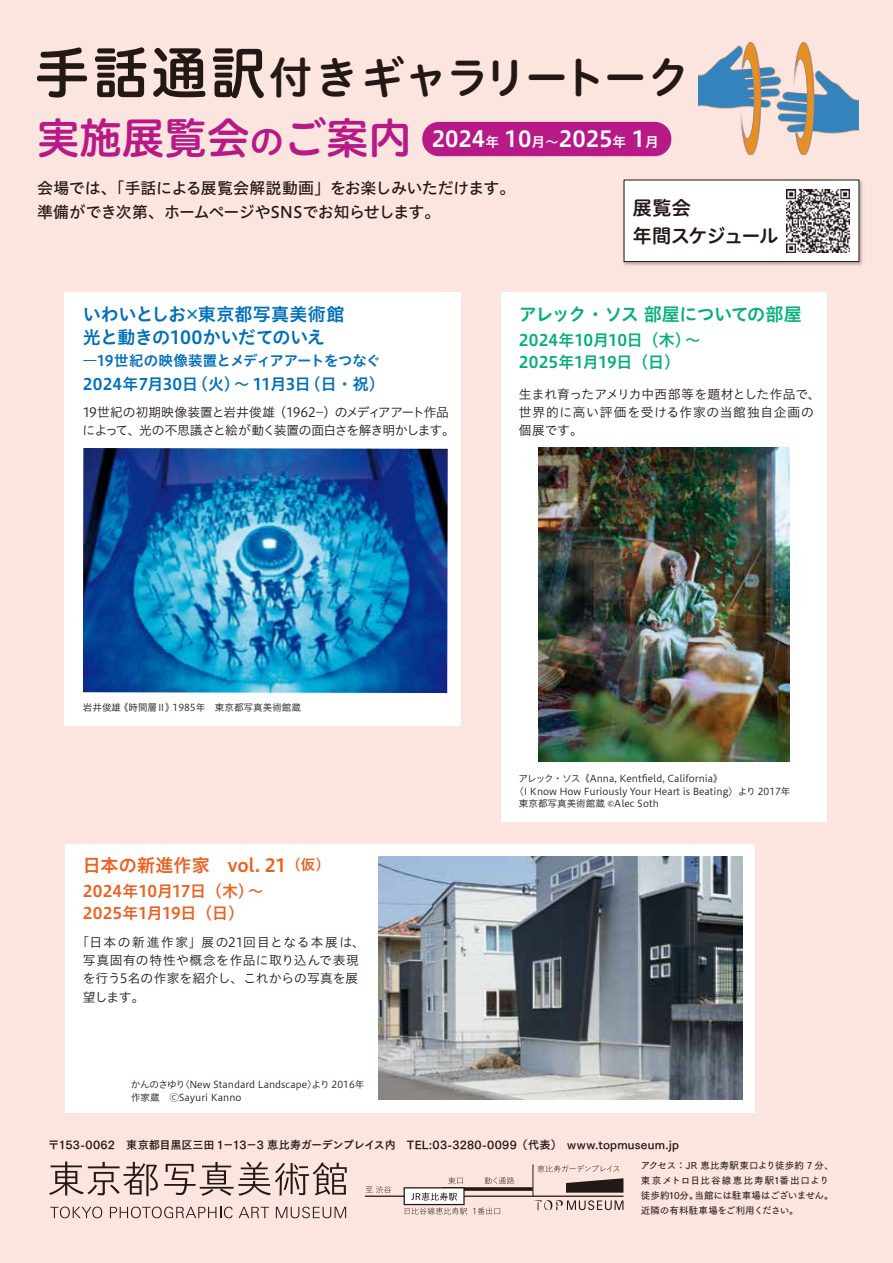
<style>
.page{position:relative;width:893px;height:1263px;background:#fce4df}
.page>*{position:absolute;margin:0;border:0;box-sizing:border-box;transform-origin:0 0}
.t1{font:43.8px "Hiragino UD Sans R Std W6";letter-spacing:-.05em;color:#221815}
.t2{font:42.45px "Hiragino UD Sans R Std W6";color:#b71a86}
.t3{font:22.05px "Hiragino UD Sans Std W6";color:#fff}
.t4{font:19.2px/27.6px "Hiragino UD Sans R Std W6";letter-spacing:-.04em;color:#221815}
.t5{font:18px/23.4px "Hiragino UD Sans Std W6";letter-spacing:-.03em;color:#006fbc}
.t6{font:18px "Hiragino UD Sans Std W6";letter-spacing:.005em;color:#eb6120}
.t7{font:18px "Hiragino UD Sans Std W6";letter-spacing:-.06em;color:#04af7a}
.t8{font:15.9px/24.5px "Hiragino UD Sans Std W5";letter-spacing:-.025em;color:#221815}
.t9{font:15.9px/22.4px "Hiragino UD Sans Std W6";letter-spacing:-.015em;color:#04af7a}
.t10{font:15.9px/22.4px "Hiragino UD Sans Std W6";letter-spacing:-.015em;color:#eb6120}
.t11{font:15.9px "Hiragino UD Sans Std W6";letter-spacing:-.01em;color:#006fbc}
.t12{font:14.4px "Hiragino UD Sans Std W6";letter-spacing:-.035em;color:#006fbc}
.t13{font:12.75px/18.1px "Hiragino UD Sans Std W3";letter-spacing:.025em;color:#221815}
.t14{font:12.75px/18px "Hiragino UD Sans Std W3";letter-spacing:-.045em;color:#221815}
.t15{font:12.75px/18.1px "Hiragino UD Sans Std W3";letter-spacing:.035em;color:#221815}
.t16{font:11.1px "Tsuku Go Pro B";letter-spacing:.02em;color:#221815}
.t17{font:9.6px/12.8px "Hiragino UD Sans Std W3";color:#221815}
.t18{font:9.6px/14.9px "Tsuku Go Pro D";letter-spacing:-.005em;color:#221815}
.s1{font-size:55.95px}
.s2{font-size:34.05px}
.s3{font-size:13.8px}
.s4{font-size:14.4px}
.s5{font-family:"Koz Go Pr 6 N"}
</style>
<div class="page">
<div style="left:65px;top:292px;width:396px;height:433px;background:#fff"></div>
<div style="left:65px;top:844px;width:689px;height:268px;background:#fff"></div>
<div style="left:501px;top:292px;width:326px;height:530px;background:#fff"></div>
<img style="left:83px;top:448px;width:365px;height:245px">
<svg style="left:473px;top:1207px;width:27px;height:8px"></svg>
<hr style="left:365px;top:1195px;width:258px;height:2px;background:#221815">
<svg style="left:366px;top:1186px;width:25px;height:7px"></svg>
<svg style="left:537px;top:1165px;width:82px;height:7px"></svg>
<svg style="left:534px;top:1200px;width:89px;height:10px"></svg>
<hr style="left:532px;top:1164px;width:1px;height:32px;background:#221815">
<svg style="left:566px;top:1178px;width:57px;height:14px"></svg>
<svg style="left:467px;top:1187px;width:66px;height:4px"></svg>
<svg style="left:485px;top:1177px;width:29px;height:7px"></svg>
<svg style="left:404px;top:1177px;width:63px;height:38px"></svg>
<svg style="left:50px;top:1206px;width:52px;height:12px"></svg>
<svg style="left:110px;top:1206px;width:123px;height:12px"></svg>
<svg style="left:239px;top:1207px;width:30px;height:11px"></svg>
<svg style="left:276px;top:1207px;width:70px;height:11px"></svg>
<svg style="left:49px;top:1161px;width:109px;height:35px"></svg>
<svg style="left:164px;top:1161px;width:183px;height:35px"></svg>
<img style="left:539px;top:448px;width:251px;height:313px">
<img style="left:698px;top:42px;width:161px;height:112px">
<img style="left:623px;top:179px;width:240px;height:87px">
<div style="left:624px;top:180px;width:235px;height:82px;background:#fff"></div>
<div style="left:624px;top:180px;width:235px;height:82px;border:1px solid #221815"></div>
<img style="left:786px;top:189px;width:64px;height:64px">
<img style="left:379px;top:857px;width:364px;height:242px">
<div style="left:422px;top:122px;width:249px;height:34px;background:#b71a86;border-radius:17px"></div>
<h1 class="t1" style="left:34px;top:44px;width:658px"><span class="s1">手話通訳</span>付きギャラリートーク</h1>
<h2 class="t2" style="left:37px;top:106px;width:418px">実施展覧会<span class="s2">の</span>ご案内　</h2>
<h3 class="t3" style="left:432px;top:122px;width:229px">2024<span class="s3">年</span> 10<span class="s3">月～</span>2025<span class="s3">年</span> 1<span class="s3">月</span></h3>
<h3 class="t8" style="left:37px;top:175px;width:480px">会場では、「手話による展覧会解説動画」をお楽しみいただけます。準備ができ次第、ホームページやSNSでお知らせします。</h3>
<h3 class="t4" style="left:633px;top:193px;width:147px">展覧会<br>年間スケジュール</h3>
<h3 class="t5" style="left:83px;top:301px;width:263px">いわいとしお×東京都写真美術館光と動きの100かいだてのいえ</h3>
<h3 class="t12" style="left:83px;top:349px;width:299px">―19世紀の映像装置とメディアアートをつなぐ</h3>
<h3 class="t11" style="left:83px;top:372px;width:303px">2024年7月30日（火）～ 11月3日（日・祝）</h3>
<h3 class="t14" style="left:83px;top:402px;width:374px">19世紀の初期映像装置と岩井俊雄（1962-）のメディアアート作品によって、光の不思議さと絵が動く装置の面白さを解き明かします。</h3>
<h3 class="t7" style="left:519px;top:300px;width:284px">アレック・ソス 部屋についての部屋</h3>
<h3 class="t9" style="left:519px;top:327px;width:183px">2024年10月10日（木）～<br>2025年1月19日（日）</h3>
<h3 class="t15" style="left:519px;top:384px;width:303px">生まれ育ったアメリカ中西部等を題材とした作品で、世界的に高い評価を受ける作家の当館独自企画の個展です。</h3>
<p class="t17" style="left:83px;top:700px;width:220px">岩井俊雄 《時間層Ⅱ》1985年　東京都写真美術館蔵</p>
<h3 class="t6" style="left:83px;top:851px;width:248px">日本の新進作家　vol. 21<span class="s4">（仮）</span></h3>
<h3 class="t10" style="left:83px;top:878px;width:182px">2024年10月17日（木）～<br>2025年1月19日（日）</h3>
<h3 class="t13" style="left:83px;top:933px;width:284px;text-indent:-6px">「日本の新進作家」展の21回目となる本展は、写真固有の特性や概念を作品に取り込んで表現を行う5名の作家を紹介し、これからの写真を展望します。</h3>
<p class="t17" style="left:131px;top:1078px;width:235px">かんのさゆり〈New Standard Landscape〉より 2016年作家蔵　<span class="s5">Ⓒ</span>Sayuri Kanno</p>
<p class="t17" style="left:518px;top:771px;width:211px">アレック・ソス《Anna, Kentfield, California》　</p>
<p class="t17" style="left:514px;top:784px;width:287px">〈I Know How Furiously Your Heart is Beating〉より 2017年　</p>
<p class="t17" style="left:519px;top:797px;width:141px">東京都写真美術館蔵 ©Alec Soth</p>
<p class="t16" style="left:48px;top:1135px;width:632px">〒153-0062　東京都目黒区三田 1－13－3 恵比寿ガーデンプレイス内　TEL:03-3280-0099（代表）　www.topmuseum.jp</p>
<p class="t18" style="left:641px;top:1157px;width:194px">アクセス：JR 恵比寿駅東口より徒歩約 7 分、東京メトロ日比谷線恵比寿駅1番出口より徒歩約10分。当館には駐車場はございません。近隣の有料駐車場をご利用ください。</p>
</div>
